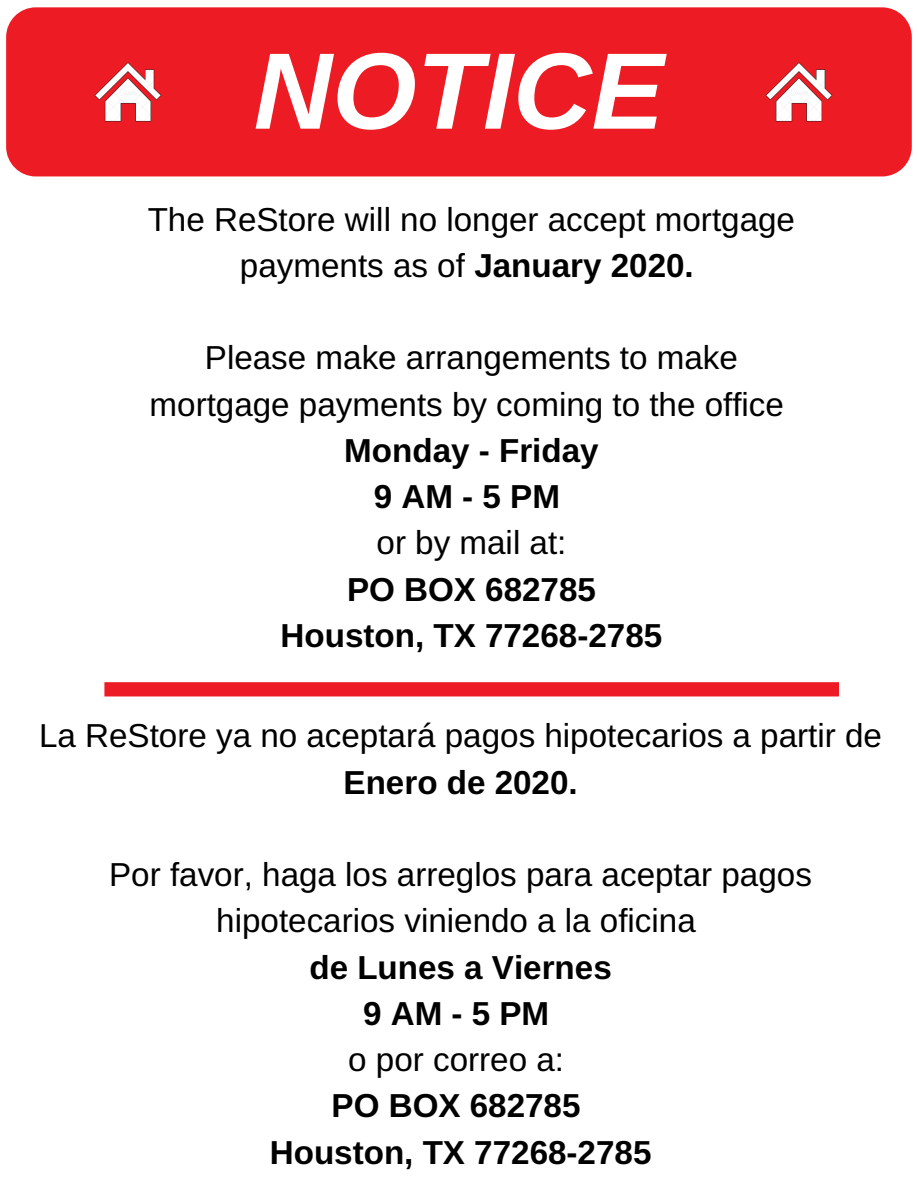
<style>
.page{position:relative;width:918px;height:1188px;background:#fff}
.page>*{position:absolute;margin:0;border:0;box-sizing:border-box;transform-origin:0 0}
.t1{font:italic 700 108.75px "Arimo";color:#fff}
.t2{font:33.15px/46.2px "Arimo";color:#000;text-align:center}
.t3{font:700 33.15px/46.2px "Arimo";color:#000;text-align:center}
.s1{font-weight:700}
</style>
<div class="page">
<div style="left:6px;top:7px;width:906px;height:169px;background:#ed1c24;border-radius:30px"></div>
<svg style="left:104px;top:682px;width:735px;height:14px;background:#ed1f26"></svg>
<img style="left:765px;top:62px;width:68px;height:60px">
<img style="left:94px;top:62px;width:68px;height:60px">
<h1 class="t1" style="left:254px;top:30px;width:412px">NOTICE</h1>
<p class="t2" style="left:148px;top:196px;width:649px">The ReStore will no longer accept mortgage payments as of <span class="s1">January 2020.</span></p>
<p class="t2" style="left:150px;top:335px;width:636px">Please make arrangements to make mortgage payments by coming to the office</p>
<p class="t3" style="left:344px;top:427px;width:256px">Monday - Friday<br>9 AM - 5 PM</p>
<p class="t2" style="left:377px;top:520px;width:191px">or by mail at:</p>
<p class="t3" style="left:281px;top:566px;width:383px">PO BOX 682785<br>Houston, TX 77268-2785</p>
<p class="t2" style="left:39px;top:713px;width:844px">La ReStore ya no aceptará pagos hipotecarios a partir de</p>
<p class="t3" style="left:344px;top:759px;width:236px">Enero de 2020.</p>
<p class="t2" style="left:109px;top:851px;width:704px">Por favor, haga los arreglos para aceptar pagos hipotecarios viniendo a la oficina</p>
<p class="t3" style="left:309px;top:944px;width:304px">de Lunes a Viernes<br>9 AM - 5 PM</p>
<p class="t2" style="left:348px;top:1036px;width:217px">o por correo a:</p>
<p class="t3" style="left:270px;top:1083px;width:383px">PO BOX 682785<br>Houston, TX 77268-2785</p>
</div>
